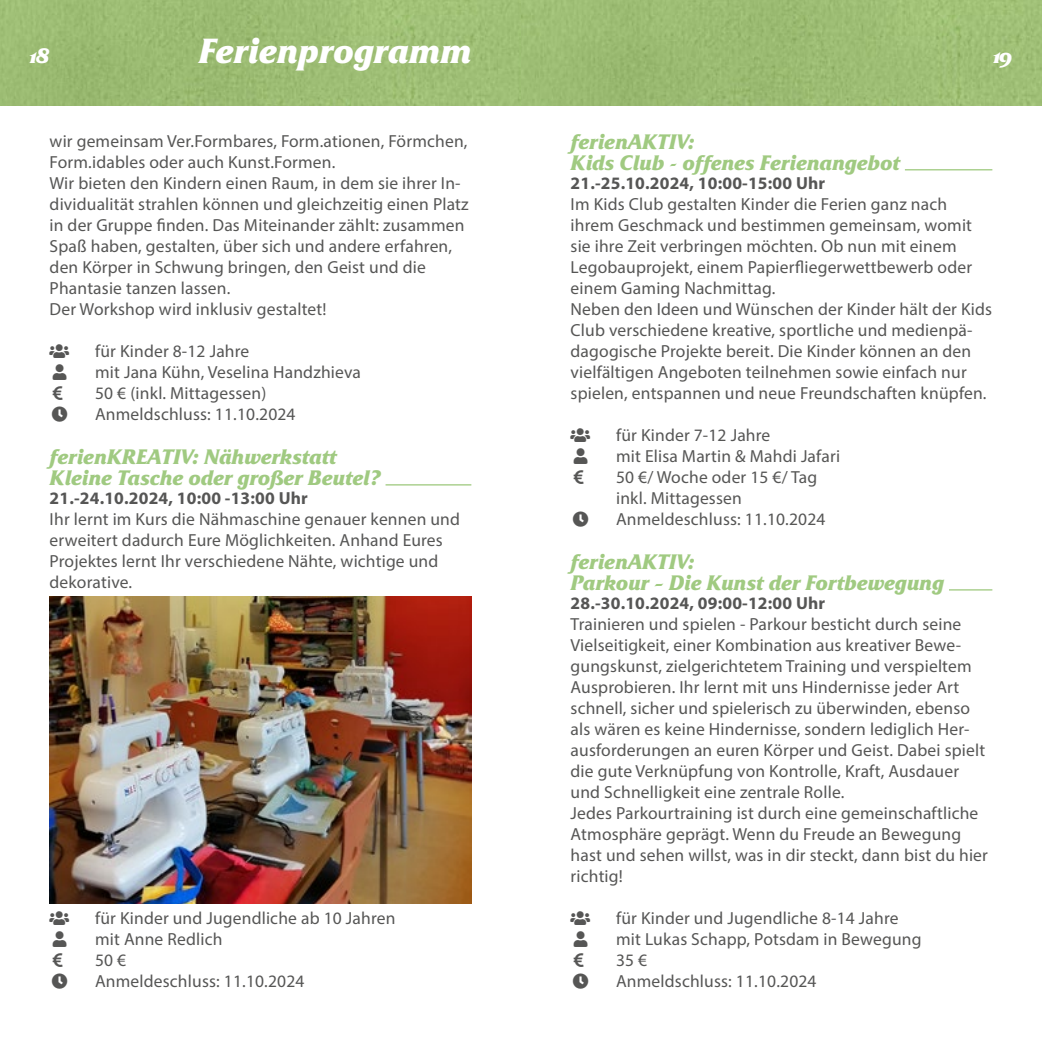
<style>
.page{position:relative;width:1042px;height:1042px;background:#fff}
.page>*{position:absolute;margin:0;border:0;box-sizing:border-box;transform-origin:0 0}
.t1{font:italic 700 35px "Friz Quadrata Std";color:#fff}
.titel_grün{font:italic 700 21px/21px "Friz Quadrata Std";color:#a0ca81}
.t2{font:italic 700 21px "Friz Quadrata Std";color:#fff}
.fließtext{font:17.5px/21px "Myriad Pro";letter-spacing:.01em;color:#565655}
.fließtext-2{font:700 17.5px "Myriad Pro";letter-spacing:.01em;color:#565655}
</style>
<div class="page">
<img style="left:0;top:0;width:521px;height:105px">
<div style="left:521px;top:0;width:521px;height:105px;background:#9dbd74"></div>
<hr style="left:905px;top:169px;width:87px;height:1px;background:#a0ca81">
<hr style="left:949px;top:589px;width:43px;height:1px;background:#a0ca81">
<hr style="left:385px;top:484px;width:86px;height:1px;background:#a0ca81">
<img style="left:50px;top:597px;width:421px;height:306px">
<p class="t2" style="left:29px;top:43px;width:22px">18</p>
<h1 class="t1" style="left:198px;top:29px;width:274px">Ferienprogramm</h1>
<p class="fließtext" style="left:50px;top:130px;width:419px">wir gemeinsam Ver.Formbares, Form.ationen, Förmchen,<br>Form.idables oder auch Kunst.Formen.</p>
<p class="fließtext" style="left:50px;top:172px;width:421px">Wir bieten den Kindern einen Raum, in dem sie ihrer In&shy;dividualität strahlen können und gleichzeitig einen Platz in der Gruppe finden. Das Miteinander zählt: zusammen Spaß haben, gestalten, über sich und andere erfahren, den Körper in Schwung bringen, den Geist und die Phantasie tanzen lassen.</p>
<p class="fließtext" style="left:50px;top:298px;width:278px">Der Workshop wird inklusiv gestaltet!</p>
<p class="fließtext" style="left:95px;top:340px;width:156px">für Kinder 8-12 Jahre</p>
<p class="fließtext" style="left:53px;top:361px;width:310px">★ mit Jana Kühn, Veselina Handzhieva</p>
<p class="fließtext" style="left:95px;top:382px;width:173px">50 € (inkl. Mittagessen)</p>
<p class="fließtext" style="left:95px;top:403px;width:202px">Anmeldschluss: 11.10.2024</p>
<p class="titel_grün" style="left:50px;top:446px;width:288px">ferienKREATIV: Nähwerkstatt</p>
<p class="titel_grün" style="left:50px;top:467px;width:332px">Kleine Tasche oder großer Beutel?</p>
<p class="fließtext-2" style="left:50px;top:487px;width:260px">21.-24.10.2024, 10:00 -13:00 Uhr</p>
<p class="fließtext" style="left:50px;top:508px;width:412px">Ihr lernt im Kurs die Nähmaschine genauer kennen und erweitert dadurch Eure Möglichkeiten. Anhand Eures Projektes lernt Ihr verschiedene Nähte, wichtige und dekorative.</p>
<p class="fließtext" style="left:95px;top:907px;width:302px">für Kinder und Jugendliche ab 10 Jahren</p>
<p class="fließtext" style="left:53px;top:928px;width:171px">★ mit Anne Redlich</p>
<p class="fließtext" style="left:95px;top:949px;width:33px">50 €</p>
<p class="fließtext" style="left:95px;top:970px;width:211px">Anmeldeschluss: 11.10.2024</p>
<p class="t2" style="left:992px;top:43px;width:22px">19</p>
<p class="titel_grün" style="left:570px;top:131px;width:125px">ferienAKTIV:</p>
<p class="titel_grün" style="left:570px;top:152px;width:331px">Kids Club - offenes Ferienangebot</p>
<p class="fließtext-2" style="left:570px;top:172px;width:256px">21.-25.10.2024, 10:00-15:00 Uhr</p>
<p class="fließtext" style="left:570px;top:193px;width:403px">Im Kids Club gestalten Kinder die Ferien ganz nach ihrem Geschmack und bestimmen gemeinsam, womit sie ihre Zeit verbringen möchten. Ob nun mit einem Legobauprojekt, einem Papierfliegerwettbewerb oder einem Gaming Nachmittag.</p>
<p class="fließtext" style="left:570px;top:298px;width:423px">Neben den Ideen und Wünschen der Kinder hält der Kids Club verschiedene kreative, sportliche und medienpä&shy;dagogische Projekte bereit. Die Kinder können an den vielfältigen Angeboten teilnehmen sowie einfach nur spielen, entspannen und neue Freundschaften knüpfen.</p>
<p class="fließtext" style="left:616px;top:424px;width:156px">für Kinder 7-12 Jahre</p>
<p class="fließtext" style="left:574px;top:445px;width:268px">★ mit Elisa Martin &amp; Mahdi Jafari</p>
<p class="fließtext" style="left:616px;top:466px;width:203px">50 €/ Woche oder 15 €/ Tag inkl. Mittagessen</p>
<p class="fließtext" style="left:616px;top:508px;width:211px">Anmeldeschluss: 11.10.2024</p>
<p class="titel_grün" style="left:570px;top:551px;width:375px">ferienAKTIV:<br>Parkour – Die Kunst der Fortbewegung</p>
<p class="fließtext-2" style="left:570px;top:592px;width:256px">28.-30.10.2024, 09:00-12:00 Uhr</p>
<p class="fließtext" style="left:570px;top:613px;width:416px">Trainieren und spielen - Parkour besticht durch seine Vielseitigkeit, einer Kombination aus kreativer Bewe&shy;gungskunst, zielgerichtetem Training und verspieltem Ausprobieren. Ihr lernt mit uns Hindernisse jeder Art schnell, sicher und spielerisch zu überwinden, ebenso als wären es keine Hindernisse, sondern lediglich Her&shy;ausforderungen an euren Körper und Geist. Dabei spielt die gute Verknüpfung von Kontrolle, Kraft, Ausdauer und Schnelligkeit eine zentrale Rolle.</p>
<p class="fließtext" style="left:570px;top:802px;width:419px">Jedes Parkourtraining ist durch eine gemeinschaftliche Atmosphäre geprägt. Wenn du Freude an Bewegung hast und sehen willst, was in dir steckt, dann bist du hier richtig!</p>
<p class="fließtext" style="left:616px;top:907px;width:284px">für Kinder und Jugendliche 8-14 Jahre</p>
<p class="fließtext" style="left:574px;top:928px;width:349px">★ mit Lukas Schapp, Potsdam in Bewegung</p>
<p class="fließtext" style="left:616px;top:949px;width:33px">35 €</p>
<p class="fließtext" style="left:616px;top:970px;width:202px">Anmeldschluss: 11.10.2024</p>
</div>
